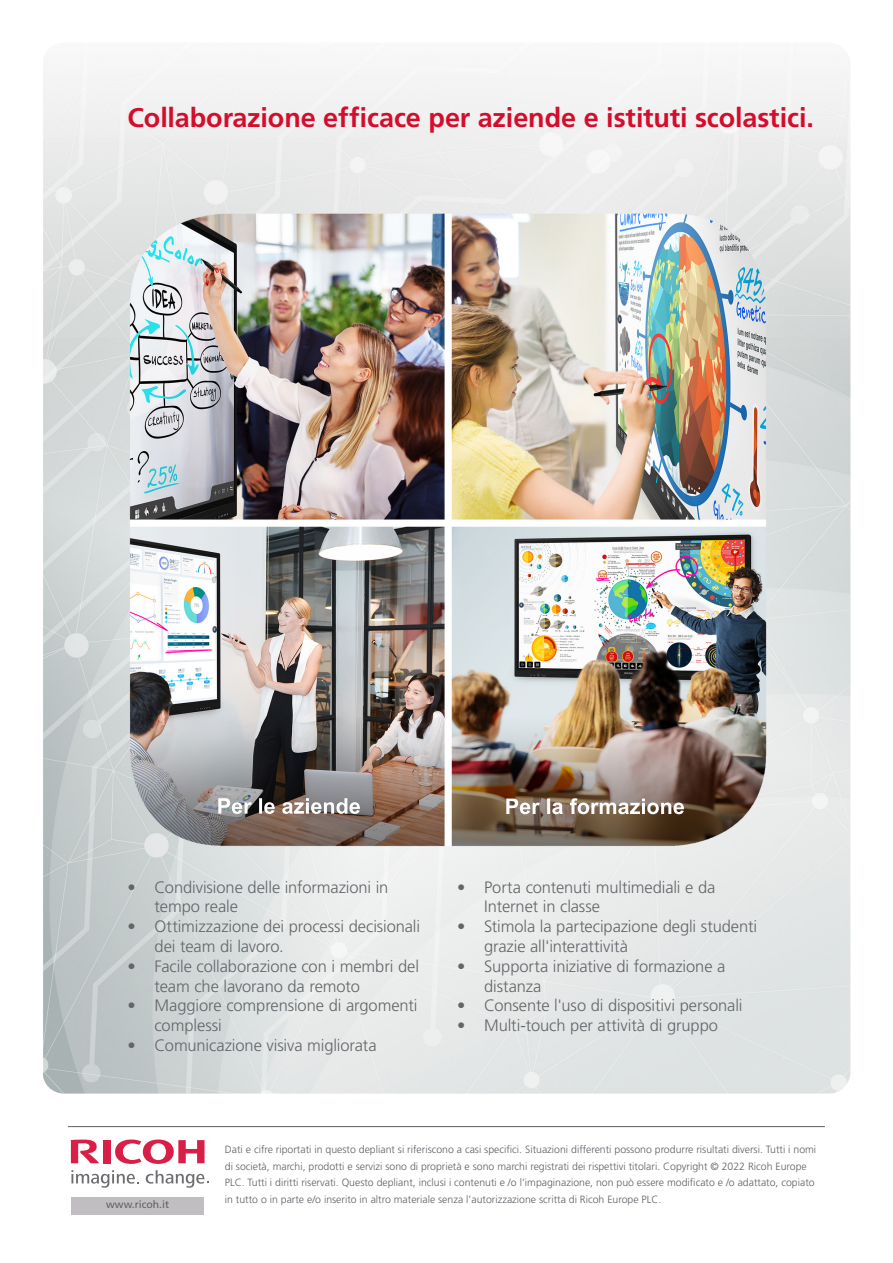
<style>
.page{position:relative;width:893px;height:1263px;background:#fff}
.page>*{position:absolute;margin:0;border:0;box-sizing:border-box;transform-origin:0 0}
.t1{font:700 27px "Frutiger LT Std";letter-spacing:-.005em;color:#d30d2b}
.t2{font:300 16.5px/19.8px "Frutiger LT Std";letter-spacing:-.005em;color:#63656a}
.t3{font:300 10.5px/16.5px "Frutiger LT Std";color:#5c6065}
.t4{font:10.5px "Frutiger LT Std";color:#5c6065}
</style>
<div class="page">
<img style="left:43px;top:63px;width:807px;height:1030px">
<img style="left:218px;top:798px;width:142px;height:16px">
<img style="left:506px;top:798px;width:178px;height:16px">
<svg style="left:115px;top:1139px;width:90px;height:25px"></svg>
<div style="left:103px;top:1140px;width:8px;height:23px;background:#d91e47"></div>
<svg style="left:71px;top:1139px;width:28px;height:24px"></svg>
<svg style="left:71px;top:1170px;width:68px;height:18px"></svg>
<svg style="left:146px;top:1170px;width:63px;height:18px"></svg>
<div style="left:71px;top:1197px;width:133px;height:17px;background:#c0bec1"></div>
<hr style="left:68px;top:1126px;width:757px;height:1px;background:#5c6065">
<p class="t1" style="left:128px;top:101px;width:688px">Collaborazione efficace per aziende e istituti scolastici.</p>
<p class="t2" style="left:155px;top:877px;width:235px;text-indent:-27px">• Condivisione delle informazioni in tempo reale</p>
<p class="t2" style="left:155px;top:917px;width:267px;text-indent:-27px">• Ottimizzazione dei processi decisionali dei team di lavoro.</p>
<p class="t2" style="left:155px;top:956px;width:266px;text-indent:-27px">• Facile collaborazione con i membri del team che lavorano da remoto</p>
<p class="t2" style="left:155px;top:996px;width:265px;text-indent:-27px">• Maggiore comprensione di argomenti complessi</p>
<p class="t2" style="left:128px;top:1036px;width:251px">• Comunicazione visiva migliorata</p>
<p class="t2" style="left:484px;top:877px;width:233px;text-indent:-27px">• Porta contenuti multimediali e da<br>Internet in classe</p>
<p class="t2" style="left:484px;top:917px;width:274px;text-indent:-27px">• Stimola la partecipazione degli studenti grazie all'interattività</p>
<p class="t2" style="left:484px;top:956px;width:243px;text-indent:-27px">• Supporta iniziative di formazione a distanza</p>
<p class="t2" style="left:457px;top:996px;width:287px">• Consente l'uso di dispositivi personali</p>
<p class="t2" style="left:457px;top:1016px;width:262px">• Multi-touch per attività di gruppo</p>
<p class="t4" style="left:106px;top:1198px;width:64px">www.ricoh.it</p>
<p class="t3" style="left:225px;top:1141px;width:593px">Dati e cifre riportati in questo depliant si riferiscono a casi specifici. Situazioni differenti possono produrre risultati diversi. Tutti i nomi di società, marchi, prodotti e servizi sono di proprietà e sono marchi registrati dei rispettivi titolari. Copyright © 2022 Ricoh Europe PLC. Tutti i diritti riservati. Questo depliant, inclusi i contenuti e /o l’impaginazione, non può essere modificato e /o adattato, copiato in tutto o in parte e/o inserito in altro materiale senza l’autorizzazione scritta di Ricoh Europe PLC.</p>
</div>
